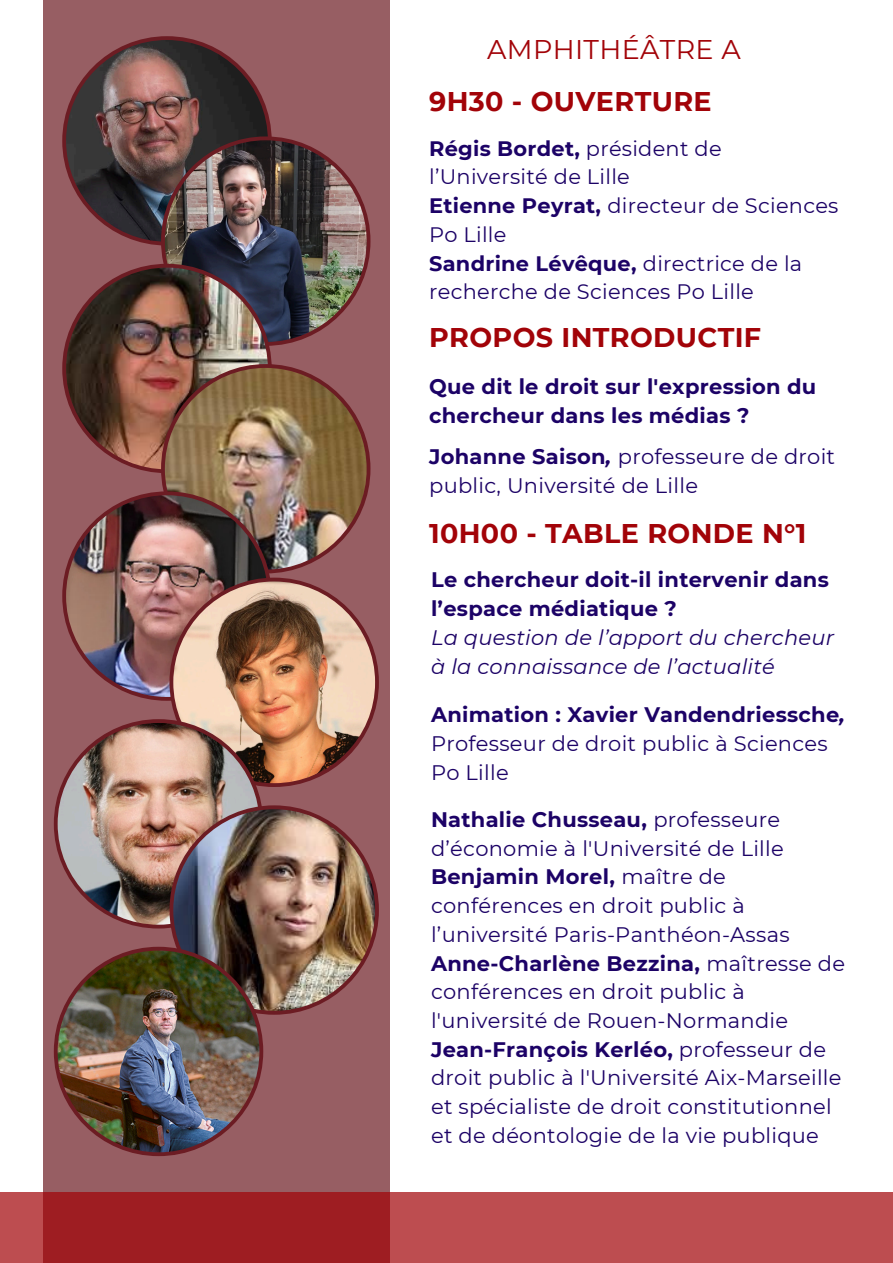
<style>
.page{position:relative;width:893px;height:1263px;background:#fff}
.page>*{position:absolute;margin:0;border:0;box-sizing:border-box;transform-origin:0 0}
.t1{font:700 27px "Montserrat";letter-spacing:.015em;color:#a20308}
.t2{font:27px "Montserrat";letter-spacing:.015em;color:#a20308}
.t3{font:21px/28.7px "Montserrat";letter-spacing:.015em;color:#1c0266}
.t4{font:700 21px/28.7px "Montserrat";letter-spacing:.015em;color:#1c0266}
.t5{font:italic 21px/28.7px "Montserrat";letter-spacing:.015em;color:#1c0266}
.t6{font:20.92px/28.7px "Montserrat";letter-spacing:.015em;color:#1c0266}
.s1{font-weight:700}
.s2{font-weight:700;font-style:italic}
</style>
<div class="page">
<div style="left:43px;top:0;width:346px;height:1263px;background:#975e63"></div>
<svg style="left:0;top:1192px;width:892px;height:71px;background:#b03a3e"></svg>
<img style="left:54px;top:36px;width:325px;height:1120px">
<h2 class="t2" style="left:487px;top:33px;width:255px">AMPHITHÉÂTRE A</h2>
<p class="t1" style="left:429px;top:85px;width:284px">9H30 - OUVERTURE</p>
<h1 class="t6" style="left:429px;top:134px;width:294px"><span class="s1">Régis Bordet,</span> président de l’Université de Lille</h1>
<p class="t6" style="left:429px;top:191px;width:411px"><span class="s1">Etienne Peyrat,</span> directeur de Sciences<br>Po Lille</p>
<p class="t6" style="left:429px;top:249px;width:374px"><span class="s1">Sandrine Lévêque,</span> directrice de la recherche de Sciences Po Lille</p>
<p class="t1" style="left:429px;top:321px;width:333px">PROPOS INTRODUCTIF</p>
<p class="t4" style="left:429px;top:372px;width:388px">Que dit le droit sur l'expression du chercheur dans les médias ?</p>
<h1 class="t3" style="left:429px;top:442px;width:407px"><span class="s1">Johanne Saison</span><span class="s2">,</span> professeure de droit public, Université de Lille</h1>
<h3 class="t1" style="left:429px;top:517px;width:379px">10H00 - TABLE RONDE N°1</h3>
<p class="t4" style="left:431px;top:566px;width:399px">Le chercheur doit-il intervenir dans l’espace médiatique ?</p>
<h1 class="t5" style="left:431px;top:623px;width:405px">La question de l’apport du chercheur à la connaissance de l’actualité</h1>
<p class="t3" style="left:431px;top:701px;width:415px"><span class="s1">Animation : Xavier Vandendriessche</span><span class="s2">,<br></span>Professeur de droit public à Sciences<br>Po Lille</p>
<p class="t3" style="left:431px;top:805px;width:354px"><span class="s1">Nathalie Chusseau,</span> professeure d’économie à l'Université de Lille</p>
<p class="t3" style="left:431px;top:863px;width:360px"><span class="s1">Benjamin Morel,</span> maître de conférences en droit public à l’université Paris-Panthéon-Assas</p>
<p class="t3" style="left:431px;top:949px;width:415px"><span class="s1">Anne-Charlène Bezzina,</span> maîtresse de conférences en droit public à l'université de Rouen-Normandie</p>
<p class="t3" style="left:431px;top:1035px;width:412px"><span class="s1">Jean-François Kerléo,</span> professeur de droit public à l'Université Aix-Marseille et spécialiste de droit constitutionnel et de déontologie de la vie publique</p>
</div>
